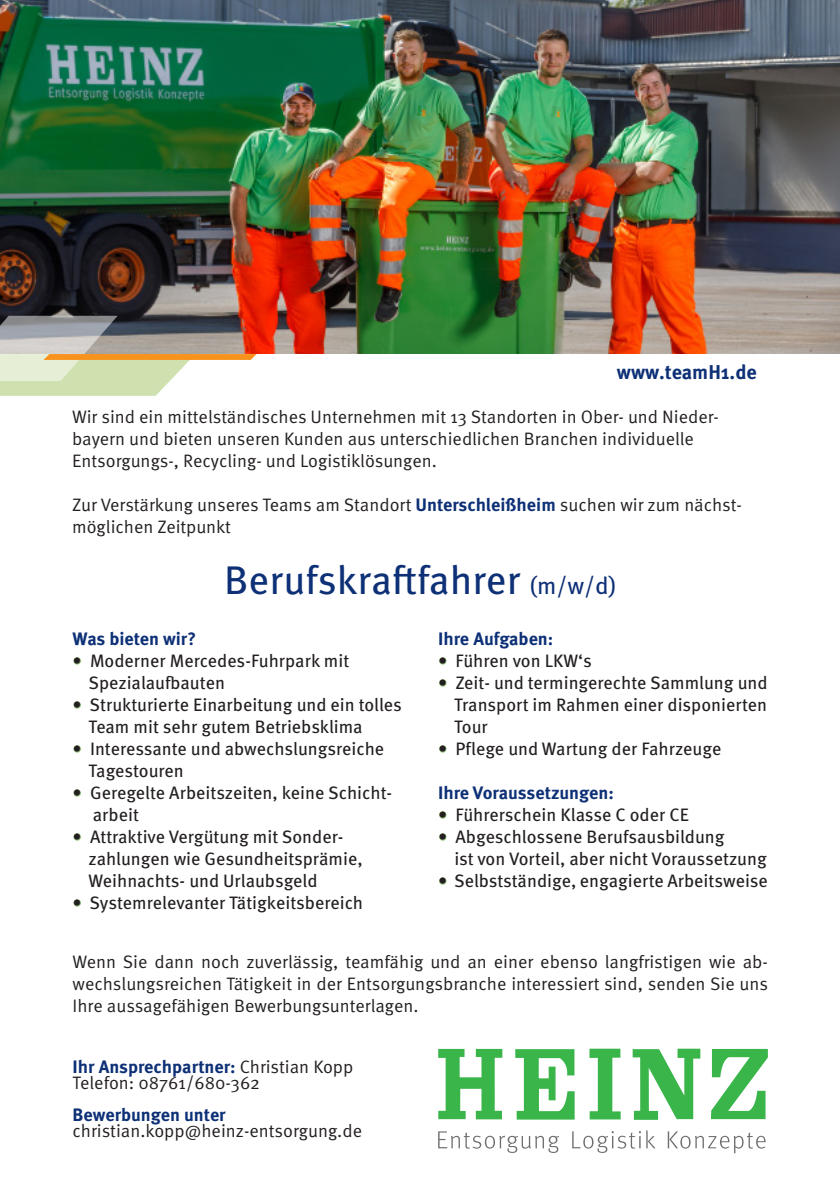
<style>
.page{position:relative;width:840px;height:1191px;background:#fff}
.page>*{position:absolute;margin:0;border:0;box-sizing:border-box;transform-origin:0 0}
.t1{font:40px "Meta Pro";color:#0d3076}
.t2{font:700 20px "Meta Pro";color:#0d3076}
.t3{font:18px "Meta Pro";color:#231f20}
.t4{font:18px/22px "Meta Pro Norm";color:#231f20}
.t5{font:700 18px "Meta Pro";color:#0d3076}
.s1{font-family:"Meta Pro";font-weight:700;color:#0d3076}
.s2{font-size:24px}
.s3{color:#93cc77}
.s4{font-family:"Meta Pro Norm";font-weight:400;color:#231f20}
</style>
<div class="page">
<img style="left:0;top:0;width:839px;height:354px">
<svg style="left:438px;top:1049px;width:64px;height:70px"></svg>
<svg style="left:515px;top:1049px;width:59px;height:70px"></svg>
<svg style="left:589px;top:1048px;width:31px;height:71px"></svg>
<svg style="left:632px;top:1048px;width:68px;height:71px"></svg>
<svg style="left:710px;top:1049px;width:57px;height:70px"></svg>
<svg style="left:438px;top:1131px;width:121px;height:22px"></svg>
<svg style="left:572px;top:1130px;width:83px;height:23px"></svg>
<svg style="left:667px;top:1131px;width:98px;height:22px"></svg>
<svg style="left:0;top:316px;width:256px;height:80px;background:#bdb7a2"></svg>
<p class="t2" style="left:616px;top:356px;width:141px">www.teamH1.de</p>
<p class="t4" style="left:72px;top:405px;width:648px">Wir sind ein mittelständisches Unternehmen mit 13 Standorten in Ober- und Nieder-</p>
<p class="t4" style="left:72px;top:427px;width:623px">bayern und bieten unseren Kunden aus unterschiedlichen Branchen individuelle</p>
<p class="t4" style="left:72px;top:449px;width:366px">Entsorgungs-, Recycling- und Logistiklösungen.</p>
<p class="t4" style="left:72px;top:493px;width:671px">Zur Verstärkung unseres Teams am Standort <span class="s1">Unterschleißheim</span> suchen wir zum nächst&shy;möglichen Zeitpunkt</p>
<p class="t1" style="left:224px;top:549px;width:393px">Berufskraftfahrer <span class="s2">(m/w/d)</span></p>
<p class="t5" style="left:438px;top:625px;width:117px">Ihre Aufgaben:</p>
<p class="t3" style="left:438px;top:647px;width:155px"><span class="s3">•</span> Führen von LKW‘s</p>
<p class="t3" style="left:438px;top:669px;width:331px"><span class="s3">•</span> Zeit- und termingerechte Sammlung und</p>
<p class="t3" style="left:454px;top:691px;width:314px">Transport im Rahmen einer disponierten</p>
<p class="t3" style="left:454px;top:713px;width:35px">Tour</p>
<p class="t3" style="left:438px;top:735px;width:285px"><span class="s3">•</span> Pflege und Wartung der Fahrzeuge</p>
<p class="t5" style="left:438px;top:779px;width:177px">Ihre Voraussetzungen:</p>
<p class="t3" style="left:438px;top:801px;width:252px"><span class="s3">•</span> Führerschein Klasse C oder CE</p>
<p class="t3" style="left:438px;top:823px;width:288px"><span class="s3">•</span> Abgeschlossene Berufsausbildung</p>
<p class="t3" style="left:454px;top:845px;width:314px">ist von Vorteil, aber nicht Voraussetzung</p>
<p class="t3" style="left:438px;top:867px;width:331px"><span class="s3">•</span> Selbstständige, engagierte Arbeitsweise</p>
<p class="t5" style="left:73px;top:625px;width:125px">Was bieten wir?</p>
<p class="t3" style="left:73px;top:647px;width:278px"><span class="s3">•</span> Moderner Mercedes-Fuhrpark mit</p>
<p class="t3" style="left:88px;top:669px;width:138px">Spezialaufbauten</p>
<p class="t3" style="left:73px;top:691px;width:330px"><span class="s3">•</span> Strukturierte Einarbeitung und ein tolles</p>
<p class="t3" style="left:89px;top:713px;width:275px">Team mit sehr gutem Betriebsklima</p>
<p class="t3" style="left:73px;top:735px;width:313px"><span class="s3">•</span> Interessante und abwechslungsreiche</p>
<p class="t3" style="left:89px;top:757px;width:97px">Tagestouren</p>
<p class="t3" style="left:73px;top:779px;width:321px"><span class="s3">•</span> Geregelte Arbeitszeiten, keine Schicht-</p>
<p class="t3" style="left:93px;top:801px;width:48px">arbeit</p>
<p class="t3" style="left:73px;top:823px;width:272px"><span class="s3">•</span> Attraktive Vergütung mit Sonder-</p>
<p class="t3" style="left:89px;top:845px;width:275px">zahlungen wie Gesundheitsprämie,</p>
<p class="t3" style="left:89px;top:867px;width:230px">Weihnachts- und Urlaubsgeld</p>
<p class="t3" style="left:73px;top:889px;width:292px"><span class="s3">•</span> Systemrelevanter Tätigkeitsbereich</p>
<p class="t4" style="left:73px;top:949px;width:696px;text-align:justify">Wenn Sie dann noch zuverlässig, teamfähig und an einer ebenso langfristigen wie ab&shy;wechslungsreichen Tätigkeit in der Entsorgungsbranche interessiert sind, senden Sie uns Ihre aussagefähigen Bewerbungsunterlagen.</p>
<p class="t5" style="left:73px;top:1053px;width:282px">Ihr Ansprechpartner: <span class="s4">Christian Kopp</span></p>
<p class="t4" style="left:73px;top:1071px;width:189px">Telefon: 08761/680-362</p>
<p class="t4" style="left:73px;top:1106px;width:291px;line-height:16px"><span class="s1">Bewerbungen unter </span>christian.kopp@heinz-entsorgung.de</p>
</div>
